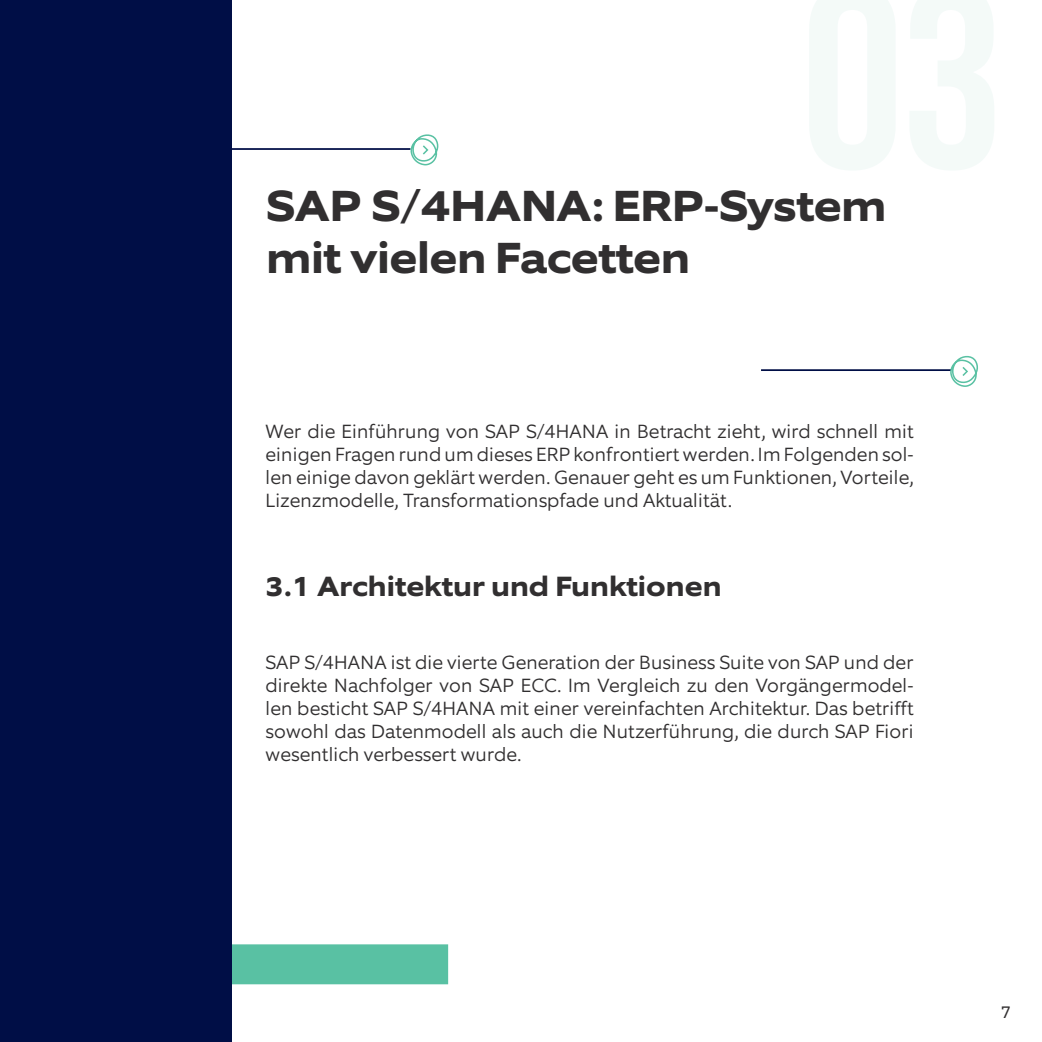
<style>
.page{position:relative;width:1042px;height:1042px;background:#fff}
.page>*{position:absolute;margin:0;border:0;box-sizing:border-box;transform-origin:0 0}
.t1{font:700 43.75px/52.5px "Equip Extended";letter-spacing:-.01em;color:#312f30}
.t2{font:700 28px "Equip Extended";color:#312f30}
.t3{font:300 19.25px/23.1px "Equip";color:#312f30;text-align:justify}
.t4{font:17.5px "Basic Sans";color:#312f30}
</style>
<div class="page">
<hr style="left:761px;top:369px;width:190px;height:2px;background:#000e46">
<hr style="left:220px;top:148px;width:190px;height:2px;background:#000d46">
<div style="left:211px;top:944px;width:237px;height:40px;background:#59c1a3;border:2px solid #59c1a3"></div>
<svg style="left:950px;top:356px;width:28px;height:31px"></svg>
<svg style="left:410px;top:134px;width:28px;height:31px"></svg>
<div style="left:0;top:0;width:231px;height:1042px;background:#000e46"></div>
<h1 class="t1" style="left:266px;top:183px;width:622px">SAP S/4HANA: ERP-System mit vielen Facetten</h1>
<p class="t3" style="left:266px;top:420px;width:650px">Wer die Einführung von SAP S/4HANA in Betracht zieht, wird schnell mit einigen Fragen rund um dieses ERP konfrontiert werden. Im Folgenden sol&shy;len einige davon geklärt werden. Genauer geht es um Funktionen, Vorteile, Lizenzmodelle, Transformationspfade und Aktualität.</p>
<h2 class="t2" style="left:265px;top:576px;width:458px">3.1 Architektur und Funktionen</h2>
<p class="t3" style="left:266px;top:651px;width:650px">SAP S/4HANA ist die vierte Generation der Business Suite von SAP und der direkte Nachfolger von SAP ECC. Im Vergleich zu den Vorgängermodel&shy;len besticht SAP S/4HANA mit einer vereinfachten Architektur. Das betrifft sowohl das Datenmodell als auch die Nutzerführung, die durch SAP Fiori wesentlich verbessert wurde.</p>
<p class="t4" style="left:1001px;top:1001px;width:10px">7</p>
</div>
